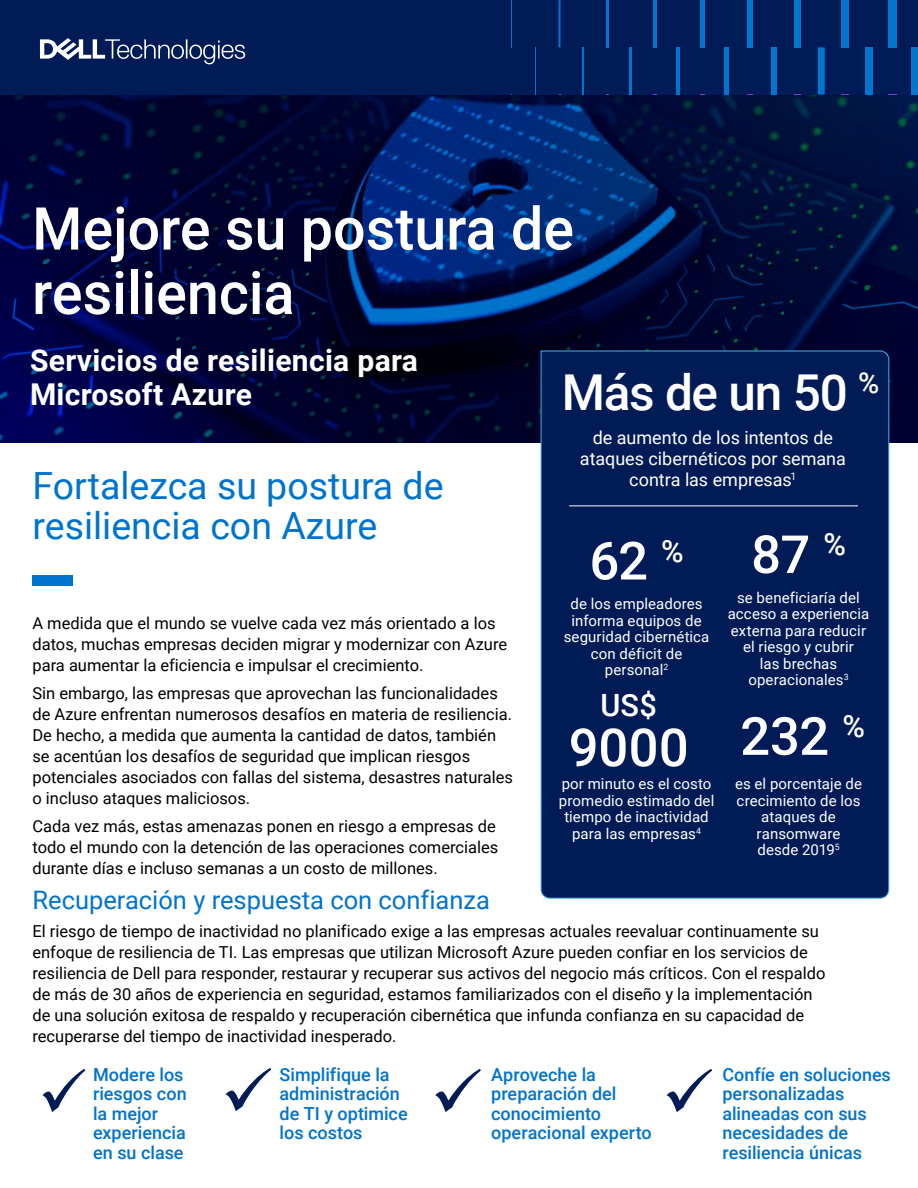
<style>
.page{position:relative;width:918px;height:1188px;background:#fff}
.page>*{position:absolute;margin:0;border:0;box-sizing:border-box;transform-origin:0 0}
.t1{font:500 59.1px/64.5px "Roboto";color:#fff}
.t2{font:500 52.65px "Roboto";letter-spacing:-.005em;color:#fff}
.t3{font:500 49.5px "Roboto";letter-spacing:-.025em;color:#fff}
.t4{font:37.5px/40.5px "Roboto";color:#0073cf}
.t5{font:500 30.75px "Roboto";color:#fff}
.t6{font:700 30px/33.2px "Roboto";letter-spacing:.01em;color:#fff}
.t7{font:25.5px "Roboto";color:#0073cf}
.t8{font:500 18px/19.5px "Roboto";color:#0073cf}
.t9{font:18px/21px "Roboto";color:#fff;text-align:center}
.t10{font:16.5px/21px "Roboto";color:#000}
.t11{font:15px/16.5px "Roboto";letter-spacing:.005em;color:#fff;text-align:center}
</style>
<div class="page">
<svg style="left:0;top:94px;width:918px;height:349px;background:#000d41"></svg>
<div style="left:32px;top:576px;width:41px;height:10px;background:#0073cf"></div>
<div style="left:0;top:0;width:918px;height:94px;background:#001b56"></div>
<svg style="left:40px;top:38px;width:205px;height:26px"></svg>
<hr style="left:511px;top:0;width:1px;height:47px;background:#0076ce">
<div style="left:888px;top:0;width:9px;height:47px;background:#0076ce"></div>
<div style="left:841px;top:0;width:8px;height:47px;background:#0076ce"></div>
<div style="left:794px;top:0;width:7px;height:47px;background:#0076ce"></div>
<div style="left:747px;top:0;width:6px;height:47px;background:#0076ce"></div>
<div style="left:700px;top:0;width:5px;height:47px;background:#0076ce"></div>
<hr style="left:653px;top:0;width:4px;height:47px;background:#0076ce">
<hr style="left:606px;top:0;width:3px;height:47px;background:#0076ce">
<hr style="left:559px;top:0;width:2px;height:47px;background:#0076ce">
<hr style="left:535px;top:47px;width:1px;height:48px;background:#0076ce">
<div style="left:912px;top:47px;width:6px;height:48px;background:#0076ce"></div>
<div style="left:865px;top:47px;width:8px;height:48px;background:#0076ce"></div>
<div style="left:818px;top:47px;width:7px;height:48px;background:#0076ce"></div>
<div style="left:771px;top:47px;width:6px;height:48px;background:#0076ce"></div>
<div style="left:724px;top:47px;width:5px;height:48px;background:#0076ce"></div>
<hr style="left:676px;top:47px;width:4px;height:48px;background:#0076ce">
<hr style="left:629px;top:47px;width:3px;height:48px;background:#0076ce">
<hr style="left:582px;top:47px;width:2px;height:48px;background:#0076ce">
<div style="left:540px;top:350px;width:350px;height:549px;background:#001b56"></div>
<hr style="left:569px;top:506px;width:289px;height:1px;background:#fff">
<svg style="left:42px;top:1069px;width:43px;height:43px"></svg>
<svg style="left:226px;top:1068px;width:45px;height:43px"></svg>
<svg style="left:435px;top:1069px;width:46px;height:43px"></svg>
<svg style="left:667px;top:1069px;width:45px;height:43px"></svg>
<h1 class="t1" style="left:32px;top:194px;width:543px">Mejore su postura de resiliencia</h1>
<h3 class="t6" style="left:30px;top:343px;width:390px">Servicios de resiliencia para<br>Microsoft Azure</h3>
<h3 class="t3" style="left:562px;top:358px;width:319px">Más de un 50 <sup>%</sup></h3>
<h3 class="t4" style="left:32px;top:464px;width:413px">Fortalezca su postura de resiliencia con Azure</h3>
<p class="t9" style="left:580px;top:427px;width:267px">de aumento de los intentos de ataques cibernéticos por semana contra las empresas<sup>1</sup></p>
<h2 class="t2" style="left:589px;top:524px;width:96px">62 <sup>%</sup></h2>
<h2 class="t2" style="left:751px;top:517px;width:96px">87 <sup>%</sup></h2>
<p class="t11" style="left:728px;top:589px;width:143px">se beneficiaría del acceso a experiencia externa para reducir el riesgo y cubrir<br>las brechas operacionales<sup>3</sup></p>
<p class="t11" style="left:564px;top:595px;width:147px">de los empleadores informa equipos de seguridad cibernética con déficit de personal<sup>2</sup></p>
<p class="t10" style="left:32px;top:612px;width:476px">A medida que el mundo se vuelve cada vez más orientado a los datos, muchas empresas deciden migrar y modernizar con Azure para aumentar la eficiencia e impulsar el crecimiento.</p>
<p class="t10" style="left:32px;top:682px;width:482px">Sin embargo, las empresas que aprovechan las funcionalidades de Azure enfrentan numerosos desafíos en materia de resiliencia.<br>De hecho, a medida que aumenta la cantidad de datos, también se acentúan los desafíos de seguridad que implican riesgos potenciales asociados con fallas del sistema, desastres naturales o incluso ataques maliciosos.</p>
<p class="t10" style="left:32px;top:815px;width:467px">Cada vez más, estas amenazas ponen en riesgo a empresas de todo el mundo con la detención de las operaciones comerciales durante días e incluso semanas a un costo de millones.</p>
<h3 class="t7" style="left:32px;top:882px;width:459px">Recuperación y respuesta con confianza</h3>
<p class="t10" style="left:32px;top:920px;width:795px">El riesgo de tiempo de inactividad no planificado exige a las empresas actuales reevaluar continuamente su enfoque de resiliencia de TI. Las empresas que utilizan Microsoft Azure pueden confiar en los servicios de resiliencia de Dell para responder, restaurar y recuperar sus activos del negocio más críticos. Con el respaldo de más de 30 años de experiencia en seguridad, estamos familiarizados con el diseño y la implementación de una solución exitosa de respaldo y recuperación cibernética que infunda confianza en su capacidad de recuperarse del tiempo de inactividad inesperado.</p>
<h3 class="t5" style="left:601px;top:683px;width:58px">US$</h3>
<h2 class="t2" style="left:569px;top:711px;width:122px">9000</h2>
<h2 class="t2" style="left:740px;top:699px;width:126px">232 <sup>%</sup></h2>
<p class="t11" style="left:559px;top:775px;width:157px">por minuto es el costo promedio estimado del tiempo de inactividad para las empresas<sup>4</sup></p>
<p class="t11" style="left:735px;top:775px;width:128px">es el porcentaje de crecimiento de los ataques de ransomware desde 2019<sup>5</sup></p>
<p class="t8" style="left:93px;top:1064px;width:95px">Modere los riesgos con la mejor experiencia en su clase</p>
<p class="t8" style="left:280px;top:1064px;width:130px">Simplifique la administración de TI y optimice los costos</p>
<p class="t8" style="left:491px;top:1064px;width:162px">Aproveche la preparación del conocimiento operacional experto</p>
<p class="t8" style="left:722px;top:1064px;width:170px">Confíe en soluciones personalizadas alineadas con sus necesidades de resiliencia únicas</p>
</div>
